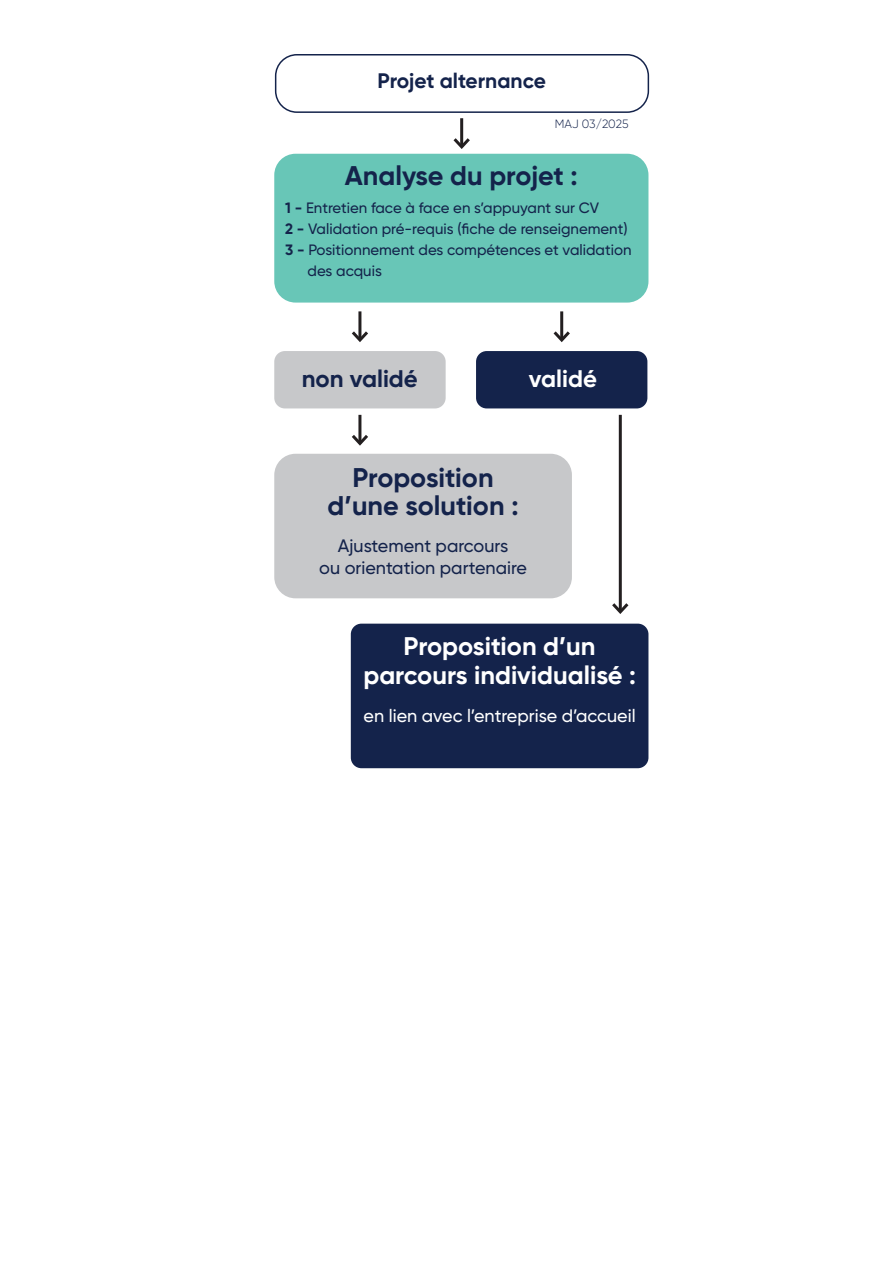
<style>
.page{position:relative;width:893px;height:1263px;background:#fff}
.page>*{position:absolute;margin:0;border:0;box-sizing:border-box;transform-origin:0 0}
.t1{font:700 27px/28.5px "Gilroy";color:#14234b;text-align:center}
.t2{font:700 25.5px/28.5px "Gilroy";color:#fff;text-align:center}
.t3{font:700 24px "Gilroy";color:#14234b}
.t4{font:700 24px "Gilroy";color:#fff}
.t5{font:700 21px "Gilroy";color:#14234b}
.t6{font:500 18px/21.6px "Gilroy";color:#14234b;text-align:center}
.t7{font:500 18px "Gilroy";color:#fff}
.t8{font:500 15px "Gilroy";color:#14234b}
.t9{font:300 12px "Gilroy";letter-spacing:-.005em;color:#14234b}
.s1{font-weight:700}
</style>
<div class="page">
<div style="left:274px;top:154px;width:374px;height:149px;background:#68c6b7;border-radius:21px"></div>
<div style="left:274px;top:454px;width:298px;height:144px;background:#c7c8ca;border-radius:21px"></div>
<div style="left:351px;top:624px;width:297px;height:144px;background:#14234b;border-radius:11px"></div>
<div style="left:274px;top:351px;width:172px;height:57px;background:#c7c8ca;border-radius:11px"></div>
<div style="left:476px;top:351px;width:171px;height:57px;background:#14234b;border-radius:11px"></div>
<hr style="left:460px;top:118px;width:3px;height:29px;background:#231f20">
<svg style="left:453px;top:135px;width:17px;height:14px"></svg>
<hr style="left:358px;top:311px;width:3px;height:29px;background:#231f20">
<svg style="left:351px;top:328px;width:17px;height:14px"></svg>
<hr style="left:358px;top:415px;width:3px;height:28px;background:#231f20">
<svg style="left:352px;top:432px;width:16px;height:14px"></svg>
<hr style="left:560px;top:311px;width:3px;height:29px;background:#231f20">
<svg style="left:553px;top:328px;width:17px;height:15px"></svg>
<hr style="left:619px;top:415px;width:3px;height:197px;background:#231f20">
<svg style="left:612px;top:600px;width:17px;height:14px"></svg>
<div style="left:275px;top:54px;width:374px;height:59px;border:2px solid #14234b;border-radius:21px"></div>
<h3 class="t5" style="left:377px;top:68px;width:170px">Projet alternance</h3>
<p class="t9" style="left:555px;top:116px;width:75px">MAJ 03/2025</p>
<h1 class="t1" style="left:345px;top:161px;width:234px">Analyse du projet :</h1>
<p class="t8" style="left:285px;top:199px;width:316px"><span class="s1">1 -</span> Entretien face à face en s’appuyant sur CV</p>
<p class="t8" style="left:285px;top:220px;width:344px"><span class="s1">2 -</span> Validation pré-requis (fiche de renseignement)</p>
<p class="t8" style="left:285px;top:241px;width:348px"><span class="s1">3 -</span> Positionnement des compétences et validation</p>
<p class="t8" style="left:308px;top:262px;width:76px">des acquis</p>
<h3 class="t3" style="left:302px;top:363px;width:118px">non validé</h3>
<h3 class="t4" style="left:529px;top:363px;width:70px">validé</h3>
<h1 class="t1" style="left:328px;top:463px;width:192px">Proposition d’une solution :</h1>
<p class="t6" style="left:319px;top:535px;width:209px">Ajustement parcours<br>ou orientation partenaire</p>
<h2 class="t2" style="left:363px;top:632px;width:274px">Proposition d’un parcours individualisé :</h2>
<p class="t7" style="left:364px;top:705px;width:274px">en lien avec l’entreprise d’accueil</p>
</div>
